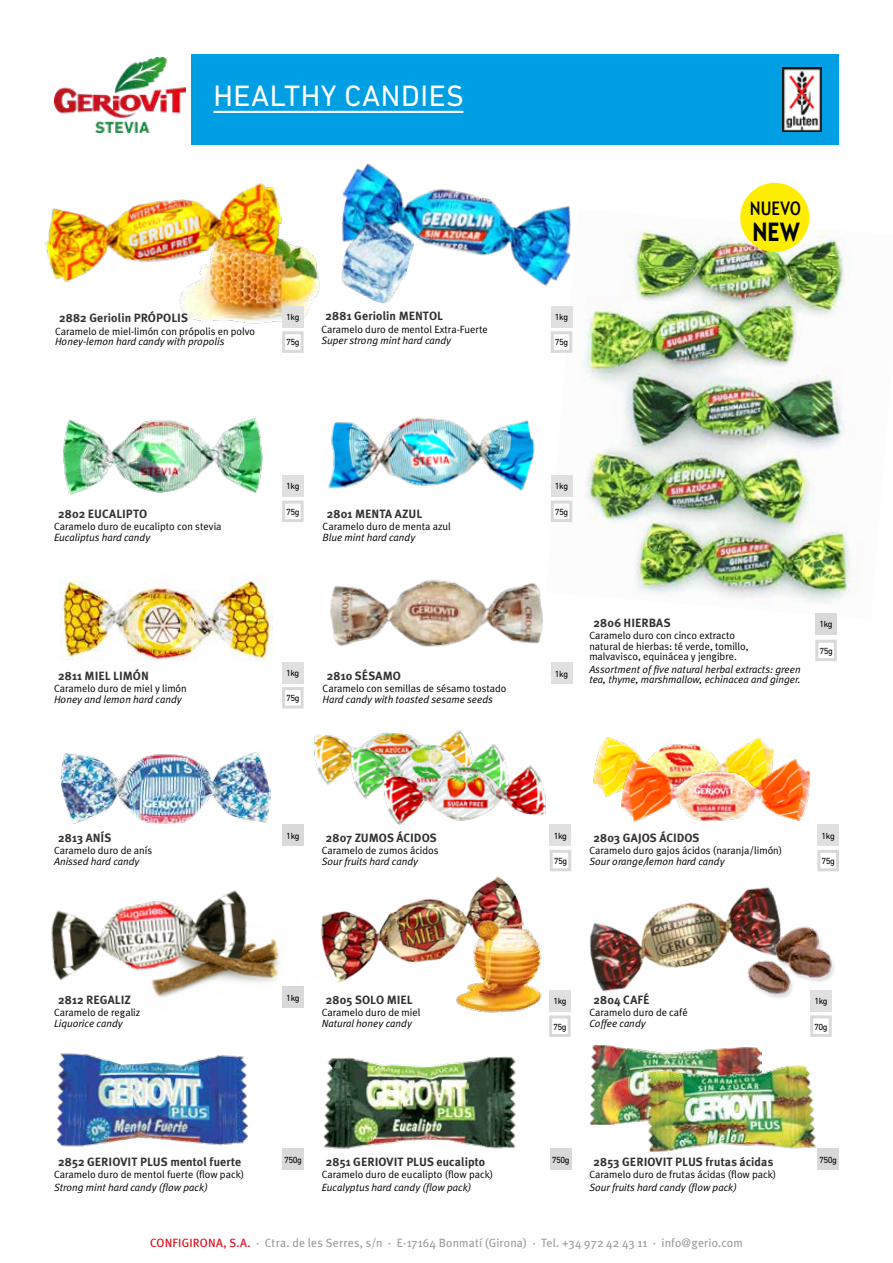
<style>
.page{position:relative;width:893px;height:1263px;background:#fff}
.page>*{position:absolute;margin:0;border:0;box-sizing:border-box;transform-origin:0 0}
.t1{font:30px "DIN Next LT Pro";letter-spacing:.02em;color:#fff}
.t2{font:700 26.1px "Relay Cond";color:#000}
.t3{font:500 19.05px "Relay Cond";color:#000}
.t4{font:700 12px "Meta Plus";letter-spacing:.005em;color:#333}
.t5{font:12px "Meta Plus";letter-spacing:.01em;color:#9d9d9c}
.t6{font:10.5px/10.5px "Meta Plus Normal";color:#000}
.t7{font:italic 10.5px/10.5px "Meta Plus Normal";color:#000}
.t8{font:9px "DIN Next LT Pro";letter-spacing:-.06em;color:#000}
.s1{color:#e30613}
</style>
<div class="page">
<div style="left:191px;top:54px;width:648px;height:90px;background:#009fe3"></div>
<hr style="left:213px;top:111px;width:250px;height:2px;background:#fff">
<img style="left:54px;top:57px;width:132px;height:76px">
<img style="left:151px;top:939px;width:128px;height:58px">
<img style="left:572px;top:209px;width:287px;height:394px">
<img style="left:179px;top:245px;width:141px;height:79px">
<img style="left:314px;top:730px;width:155px;height:56px">
<img style="left:348px;top:742px;width:158px;height:57px">
<img style="left:593px;top:737px;width:181px;height:60px">
<img style="left:330px;top:580px;width:213px;height:67px">
<img style="left:620px;top:756px;width:191px;height:66px">
<img style="left:60px;top:575px;width:213px;height:86px">
<img style="left:320px;top:876px;width:202px;height:107px">
<img style="left:589px;top:887px;width:191px;height:105px">
<img style="left:323px;top:1056px;width:193px;height:93px">
<img style="left:56px;top:1053px;width:193px;height:94px">
<img style="left:590px;top:1044px;width:172px;height:80px">
<img style="left:644px;top:1061px;width:172px;height:91px">
<img style="left:383px;top:764px;width:163px;height:61px">
<img style="left:51px;top:890px;width:203px;height:93px">
<img style="left:60px;top:751px;width:211px;height:73px">
<div style="left:282px;top:662px;width:22px;height:21px;background:#e0e0e0"></div>
<div style="left:550px;top:824px;width:21px;height:22px;background:#e0e0e0"></div>
<div style="left:549px;top:990px;width:22px;height:22px;background:#e0e0e0"></div>
<div style="left:810px;top:990px;width:22px;height:22px;background:#e0e0e0"></div>
<div style="left:817px;top:824px;width:22px;height:22px;background:#e0e0e0;border-radius:50%"></div>
<div style="left:817px;top:825px;width:22px;height:21px;background:#e0e0e0"></div>
<div style="left:551px;top:662px;width:21px;height:22px;background:#e0e0e0"></div>
<div style="left:282px;top:687px;width:22px;height:21px;border:3px solid #d9d9d9"></div>
<div style="left:550px;top:850px;width:21px;height:21px;border:3px solid #d9d9d9"></div>
<div style="left:549px;top:1015px;width:22px;height:22px;border:3px solid #d9d9d9"></div>
<div style="left:810px;top:1015px;width:22px;height:22px;border:3px solid #d9d9d9"></div>
<div style="left:817px;top:850px;width:22px;height:21px;border:3px solid #d9d9d9"></div>
<img style="left:328px;top:418px;width:207px;height:73px">
<div style="left:551px;top:475px;width:21px;height:22px;background:#e0e0e0"></div>
<div style="left:551px;top:306px;width:21px;height:22px;background:#e0e0e0"></div>
<div style="left:282px;top:306px;width:22px;height:22px;background:#e0e0e0"></div>
<div style="left:551px;top:500px;width:21px;height:22px;border:3px solid #d9d9d9"></div>
<div style="left:551px;top:331px;width:21px;height:22px;border:3px solid #d9d9d9"></div>
<div style="left:282px;top:331px;width:22px;height:22px;border:3px solid #d9d9d9"></div>
<div style="left:282px;top:986px;width:22px;height:22px;background:#d9d9d9"></div>
<div style="left:282px;top:824px;width:22px;height:22px;background:#d9d9d9"></div>
<div style="left:550px;top:1148px;width:21px;height:22px;background:#d9d9d9"></div>
<div style="left:817px;top:1148px;width:22px;height:22px;background:#d9d9d9"></div>
<div style="left:282px;top:1148px;width:22px;height:22px;background:#d9d9d9"></div>
<div style="left:282px;top:475px;width:22px;height:22px;background:#e0e0e0"></div>
<div style="left:282px;top:500px;width:22px;height:22px;border:3px solid #d9d9d9"></div>
<img style="left:63px;top:418px;width:200px;height:77px">
<img style="left:45px;top:183px;width:247px;height:116px">
<img style="left:342px;top:163px;width:245px;height:135px">
<img style="left:740px;top:921px;width:94px;height:77px">
<img style="left:453px;top:913px;width:89px;height:100px">
<img style="left:341px;top:217px;width:76px;height:87px">
<img style="left:783px;top:67px;width:38px;height:64px">
<div style="left:740px;top:183px;width:69px;height:69px;background:#ffed00;border-radius:50%"></div>
<div style="left:815px;top:613px;width:22px;height:21px;background:#d9d9d9"></div>
<div style="left:815px;top:640px;width:22px;height:21px;border:3px solid #d9d9d9"></div>
<h1 class="t1" style="left:213px;top:79px;width:252px">HEALTHY CANDIES</h1>
<p class="t4" style="left:59px;top:311px;width:130px">2882 Geriolin PRÓPOLIS</p>
<p class="t4" style="left:326px;top:309px;width:119px">2881 Geriolin MENTOL</p>
<p class="t8" style="left:286px;top:312px;width:15px">1kg</p>
<p class="t8" style="left:555px;top:312px;width:15px">1kg</p>
<p class="t6" style="left:55px;top:326px;width:202px">Caramelo de miel-limón con própolis en polvo</p>
<p class="t7" style="left:55px;top:336px;width:171px">Honey-lemon hard candy with propolis</p>
<p class="t6" style="left:321px;top:324px;width:168px">Caramelo duro de mentol Extra-Fuerte</p>
<p class="t7" style="left:321px;top:335px;width:131px">Super strong mint hard candy</p>
<p class="t8" style="left:286px;top:337px;width:15px">75g</p>
<p class="t8" style="left:555px;top:337px;width:15px">75g</p>
<h3 class="t3" style="left:750px;top:197px;width:53px">NUEVO</h3>
<h2 class="t2" style="left:752px;top:216px;width:49px">NEW</h2>
<p class="t4" style="left:58px;top:507px;width:91px">2802 EUCALIPTO</p>
<p class="t8" style="left:286px;top:481px;width:15px">1kg</p>
<p class="t8" style="left:286px;top:506px;width:15px">75g</p>
<p class="t4" style="left:327px;top:507px;width:97px">2801 MENTA AZUL</p>
<p class="t8" style="left:555px;top:481px;width:15px">1kg</p>
<p class="t8" style="left:555px;top:506px;width:15px">75g</p>
<p class="t6" style="left:54px;top:521px;width:169px">Caramelo duro de eucalipto con stevia</p>
<p class="t7" style="left:54px;top:532px;width:98px">Eucaliptus hard candy</p>
<p class="t6" style="left:323px;top:521px;width:130px">Caramelo duro de menta azul</p>
<p class="t7" style="left:323px;top:532px;width:94px">Blue mint hard candy</p>
<p class="t4" style="left:58px;top:669px;width:92px">2811 MIEL LIMÓN</p>
<p class="t6" style="left:54px;top:683px;width:134px">Caramelo duro de miel y limón</p>
<p class="t7" style="left:54px;top:694px;width:129px">Honey and lemon hard candy</p>
<p class="t8" style="left:286px;top:668px;width:15px">1kg</p>
<p class="t8" style="left:286px;top:693px;width:15px">75g</p>
<p class="t4" style="left:327px;top:669px;width:76px">2810 SÉSAMO</p>
<p class="t6" style="left:323px;top:683px;width:185px">Caramelo con semillas de sésamo tostado</p>
<p class="t7" style="left:323px;top:694px;width:172px">Hard candy with toasted sesame seeds</p>
<p class="t8" style="left:555px;top:668px;width:15px">1kg</p>
<p class="t4" style="left:594px;top:616px;width:79px">2806 HIERBAS</p>
<p class="t6" style="left:589px;top:630px;width:161px">Caramelo duro con cinco extracto natural de hierbas: té verde, tomillo, malvavisco, equinácea y jengibre.</p>
<p class="t7" style="left:589px;top:664px;width:213px">Assortment of five natural herbal extracts: green tea, thyme, marshmallow, echinacea and ginger.</p>
<p class="t8" style="left:819px;top:619px;width:15px">1kg</p>
<p class="t8" style="left:819px;top:645px;width:15px">75g</p>
<p class="t4" style="left:58px;top:831px;width:55px">2813 ANÍS</p>
<p class="t8" style="left:286px;top:830px;width:15px">1kg</p>
<p class="t4" style="left:326px;top:831px;width:112px">2807 ZUMOS ÁCIDOS</p>
<p class="t8" style="left:554px;top:830px;width:15px">1kg</p>
<p class="t4" style="left:594px;top:831px;width:108px">2803 GAJOS ÁCIDOS</p>
<p class="t8" style="left:822px;top:830px;width:15px">1kg</p>
<p class="t6" style="left:54px;top:845px;width:100px">Caramelo duro de anís</p>
<p class="t7" style="left:54px;top:856px;width:87px">Anissed hard candy</p>
<p class="t6" style="left:322px;top:845px;width:119px">Caramelo de zumos ácidos</p>
<p class="t7" style="left:322px;top:856px;width:98px">Sour fruits hard candy</p>
<p class="t8" style="left:554px;top:856px;width:15px">75g</p>
<p class="t6" style="left:589px;top:845px;width:194px">Caramelo duro gajos ácidos (naranja/limón)</p>
<p class="t7" style="left:589px;top:856px;width:137px">Sour orange/lemon hard candy</p>
<p class="t8" style="left:821px;top:856px;width:15px">75g</p>
<p class="t4" style="left:58px;top:993px;width:74px">2812 REGALIZ</p>
<p class="t6" style="left:54px;top:1007px;width:88px">Caramelo de regaliz</p>
<p class="t7" style="left:54px;top:1018px;width:70px">Liquorice candy</p>
<p class="t8" style="left:286px;top:992px;width:15px">1kg</p>
<p class="t4" style="left:326px;top:993px;width:88px">2805 SOLO MIEL</p>
<p class="t6" style="left:322px;top:1007px;width:100px">Caramelo duro de miel</p>
<p class="t7" style="left:322px;top:1018px;width:92px">Natural honey candy</p>
<p class="t4" style="left:594px;top:993px;width:58px">2804 CAFÉ</p>
<p class="t8" style="left:553px;top:996px;width:15px">1kg</p>
<p class="t8" style="left:814px;top:996px;width:15px">1kg</p>
<p class="t6" style="left:589px;top:1007px;width:100px">Caramelo duro de café</p>
<p class="t7" style="left:589px;top:1018px;width:58px">Coffee candy</p>
<p class="t8" style="left:553px;top:1021px;width:15px">75g</p>
<p class="t8" style="left:814px;top:1021px;width:15px">70g</p>
<p class="t4" style="left:58px;top:1155px;width:184px">2852 GERIOVIT PLUS mentol fuerte</p>
<p class="t6" style="left:54px;top:1169px;width:192px">Caramelo duro de mentol fuerte (flow pack)</p>
<p class="t7" style="left:54px;top:1182px;width:155px">Strong mint hard candy (flow pack)</p>
<p class="t8" style="left:284px;top:1154px;width:19px">750g</p>
<p class="t8" style="left:552px;top:1154px;width:19px">750g</p>
<p class="t8" style="left:819px;top:1154px;width:19px">750g</p>
<p class="t4" style="left:594px;top:1155px;width:181px">2853 GERIOVIT PLUS frutas ácidas</p>
<p class="t4" style="left:326px;top:1155px;width:161px">2851 GERIOVIT PLUS eucalipto</p>
<p class="t6" style="left:322px;top:1169px;width:173px">Caramelo duro de eucalipto (flow pack)</p>
<p class="t7" style="left:322px;top:1182px;width:151px">Eucalyptus hard candy (flow pack)</p>
<p class="t6" style="left:589px;top:1169px;width:188px">Caramelo duro de frutas ácidas (flow pack)</p>
<p class="t7" style="left:589px;top:1182px;width:149px">Sour fruits hard candy (flow pack)</p>
<p class="t5" style="left:150px;top:1236px;width:594px"><span class="s1">CONFIGIRONA, S.A.</span> · Ctra. de les Serres, s/n · E-17164 Bonmatí (Girona) · Tel. +34 972 42 43 11 · info@gerio.com</p>
</div>
